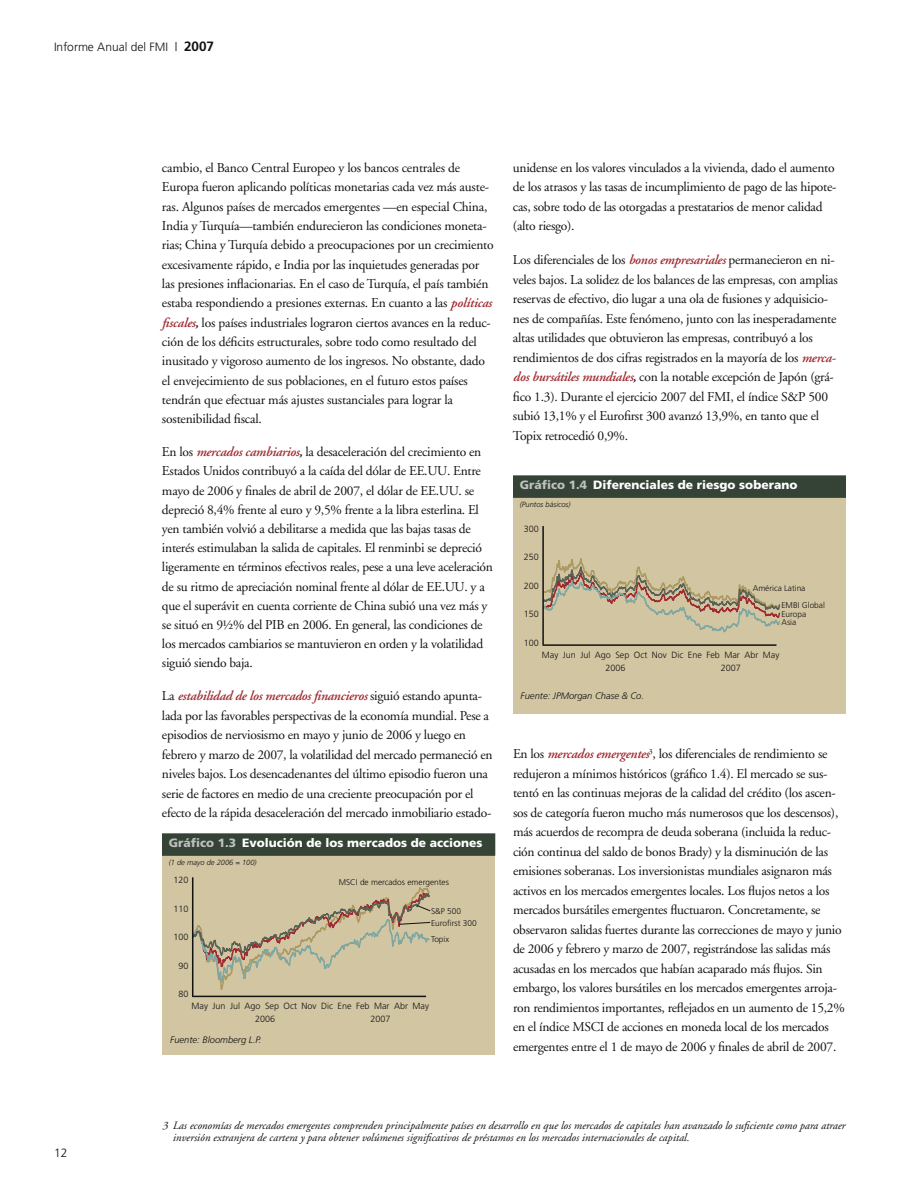
<style>
.page{position:relative;width:918px;height:1188px;background:#fff}
.page>*{position:absolute;margin:0;border:0;box-sizing:border-box;transform-origin:0 0}
.t1{font:13.5px/19.5px "Adobe Garamond";letter-spacing:-.02em;color:#121212}
.t2{font:900 12px "Frutiger";color:#fff}
.t3{font:300 12px "Frutiger";color:#121212}
.t4{font:italic 11.25px/12px "Adobe Garamond";color:#121212}
.t5{font:italic 300 9.3px "Frutiger";color:#121212}
.t6{font:300 9px/13.5px "Frutiger";color:#121212}
.t7{font:300 8.25px "Frutiger";color:#121212}
.t8{font:italic 300 7.5px "Frutiger";color:#121212}
.s1{font-weight:700;font-size:13.5px}
.s2{font-weight:600;font-style:italic;color:#9f2a31}
.s3{font-weight:600;font-style:italic}
.s4{color:#bdc0bf}
</style>
<div class="page">
<div style="left:513px;top:480px;width:333px;height:234px;background:#d2c5a2"></div>
<div style="left:513px;top:475px;width:333px;height:23px;background:#354336"></div>
<svg style="left:544px;top:558px;width:237px;height:75px"></svg>
<hr style="left:542px;top:526px;width:2px;height:119px;background:#121212">
<hr style="left:543px;top:644px;width:234px;height:2px;background:#121212">
<div style="left:162px;top:838px;width:333px;height:217px;background:#d2c5a2"></div>
<div style="left:162px;top:833px;width:333px;height:23px;background:#354336"></div>
<hr style="left:192px;top:996px;width:234px;height:1px;background:#121212">
<hr style="left:192px;top:877px;width:1px;height:119px;background:#121212">
<svg style="left:193px;top:886px;width:238px;height:105px"></svg>
<p class="t3" style="left:54px;top:40px;width:162px">Informe Anual del FMI | <span class="s1">2007</span></p>
<p class="t1" style="left:162px;top:158px;width:333px">cambio, el Banco Central Europeo y los bancos centrales de Europa fueron aplicando políticas monetarias cada vez más auste&shy;ras. Algunos países de mercados emergentes —en especial China, India y Turquía—también endurecieron las condiciones moneta&shy;rias; China y Turquía debido a preocupaciones por un crecimiento excesivamente rápido, e India por las inquietudes generadas por las presiones inflacionarias. En el caso de Turquía, el país también estaba respondiendo a presiones externas. En cuanto a las <span class="s2">políticas fiscales</span><span class="s3">,</span> los países industriales lograron ciertos avances en la reduc&shy;ción de los déficits estructurales, sobre todo como resultado del inusitado y vigoroso aumento de los ingresos. No obstante, dado el envejecimiento de sus poblaciones, en el futuro estos países tendrán que efectuar más ajustes sustanciales para lograr la sostenibilidad fiscal.</p>
<p class="t1" style="left:162px;top:443px;width:332px">En los <span class="s2">mercados cambiarios</span><span class="s3">,</span> la desaceleración del crecimiento en Estados Unidos contribuyó a la caída del dólar de EE.UU. Entre mayo de 2006 y finales de abril de 2007, el dólar de EE.UU. se depreció 8,4% frente al euro y 9,5% frente a la libra esterlina. El yen también volvió a debilitarse a medida que las bajas tasas de interés estimulaban la salida de capitales. El renminbi se depreció ligeramente en términos efectivos reales, pese a una leve aceleración de su ritmo de apreciación nominal frente al dólar de EE.UU. y a que el superávit en cuenta corriente de China subió una vez más y se situó en 9½% del PIB en 2006. En general, las condiciones de los mercados cambiarios se mantuvieron en orden y la volatilidad siguió siendo baja.</p>
<p class="t1" style="left:162px;top:687px;width:332px">La <span class="s2">estabilidad de los mercados financieros</span> siguió estando apunta&shy;lada por las favorables perspectivas de la economía mundial. Pese a episodios de nerviosismo en mayo y junio de 2006 y luego en febrero y marzo de 2007, la volatilidad del mercado permaneció en niveles bajos. Los desencadenantes del último episodio fueron una serie de factores en medio de una creciente preocupación por el efecto de la rápida desaceleración del mercado inmobiliario estado-</p>
<p class="t2" style="left:169px;top:836px;width:315px"><span class="s4">Gráfico 1.3</span> Evolución de los mercados de acciones</p>
<p class="t8" style="left:169px;top:858px;width:89px">(1 de mayo de 2006 = 100)</p>
<p class="t6" style="left:173px;top:873px;width:17px">12 0</p>
<p class="t6" style="left:173px;top:902px;width:17px">11 0</p>
<p class="t6" style="left:173px;top:930px;width:17px">1 00</p>
<p class="t6" style="left:178px;top:959px;width:12px">90</p>
<p class="t6" style="left:178px;top:987px;width:12px">80</p>
<p class="t7" style="left:339px;top:877px;width:112px">MSCI de mercados emergentes</p>
<p class="t7" style="left:431px;top:906px;width:32px">S&amp;P 500</p>
<p class="t7" style="left:431px;top:918px;width:47px">Eurofirst 300</p>
<p class="t7" style="left:431px;top:934px;width:20px">Topix</p>
<p class="t6" style="left:255px;top:999px;width:176px;text-indent:-63px">May Jun Jul Ago Sep Oct Nov Dic Ene Feb Mar Abr May<br>2 006</p>
<p class="t6" style="left:371px;top:1012px;width:22px">2007</p>
<p class="t5" style="left:170px;top:1035px;width:93px">Fuente: Bloomberg L.P.</p>
<p class="t1" style="left:513px;top:158px;width:325px">unidense en los valores vinculados a la vivienda, dado el aumento de los atrasos y las tasas de incumplimiento de pago de las hipote&shy;cas, sobre todo de las otorgadas a prestatarios de menor calidad (alto riesgo).</p>
<p class="t1" style="left:513px;top:251px;width:326px">Los diferenciales de los <span class="s2">bonos empresariales</span> permanecieron en ni&shy;veles bajos. La solidez de los balances de las empresas, con amplias reservas de efectivo, dio lugar a una ola de fusiones y adquisicio&shy;nes de compañías. Este fenómeno, junto con las inesperadamente altas utilidades que obtuvieron las empresas, contribuyó a los rendimientos de dos cifras registrados en la mayoría de los <span class="s2">merca&shy;dos bursátiles mundiales</span><span class="s3">,</span> con la notable excepción de Japón (grá&shy;fico 1.3). Durante el ejercicio 2007 del FMI, el índice S&amp;P 500 subió 13,1% y el Eurofirst 300 avanzó 13,9%, en tanto que el Topix retrocedió 0,9%.</p>
<p class="t2" style="left:520px;top:478px;width:279px"><span class="s4">Gráfico 1.4</span> Diferenciales de riesgo soberano</p>
<p class="t8" style="left:520px;top:501px;width:52px">(Puntos básicos)</p>
<p class="t6" style="left:524px;top:522px;width:17px">300</p>
<p class="t6" style="left:524px;top:551px;width:17px">250</p>
<p class="t6" style="left:524px;top:579px;width:17px">200</p>
<p class="t6" style="left:524px;top:608px;width:17px">1 50</p>
<p class="t6" style="left:524px;top:636px;width:17px">1 00</p>
<p class="t7" style="left:753px;top:584px;width:54px">América Latina</p>
<p class="t7" style="left:781px;top:600px;width:45px">EMBI Global</p>
<p class="t7" style="left:781px;top:609px;width:26px">Europa</p>
<p class="t7" style="left:781px;top:618px;width:16px">Asia</p>
<p class="t6" style="left:605px;top:648px;width:176px;text-indent:-63px">May Jun Jul Ago Sep Oct Nov Dic Ene Feb Mar Abr May<br>2 006</p>
<p class="t6" style="left:721px;top:661px;width:22px">2007</p>
<p class="t5" style="left:521px;top:691px;width:125px">Fuente: JPMorgan Chase &amp; Co.</p>
<p class="t1" style="left:513px;top:745px;width:333px">En los <span class="s2">mercados emergentes</span><sup>3</sup>, los diferenciales de rendimiento se redujeron a mínimos históricos (gráfico 1.4). El mercado se sus&shy;tentó en las continuas mejoras de la calidad del crédito (los ascen&shy;sos de categoría fueron mucho más numerosos que los descensos), más acuerdos de recompra de deuda soberana (incluida la reduc&shy;ción continua del saldo de bonos Brady) y la disminución de las emisiones soberanas. Los inversionistas mundiales asignaron más activos en los mercados emergentes locales. Los flujos netos a los mercados bursátiles emergentes fluctuaron. Concretamente, se observaron salidas fuertes durante las correcciones de mayo y junio de 2006 y febrero y marzo de 2007, registrándose las salidas más acusadas en los mercados que habían acaparado más flujos. Sin embargo, los valores bursátiles en los mercados emergentes arroja&shy;ron rendimientos importantes, reflejados en un aumento de 15,2% en el índice MSCI de acciones en moneda local de los mercados emergentes entre el 1 de mayo de 2006 y finales de abril de 2007.</p>
<p class="t3" style="left:54px;top:1146px;width:7px">12</p>
<p class="t4" style="left:172px;top:1120px;width:674px;text-indent:-10px">3 Las economías de mercados emergentes comprenden principalmente países en desarrollo en que los mercados de capitales han avanzado lo suficiente como para atraer inversión extranjera de cartera y para obtener volúmenes significativos de préstamos en los mercados internacionales de capital.</p>
</div>
